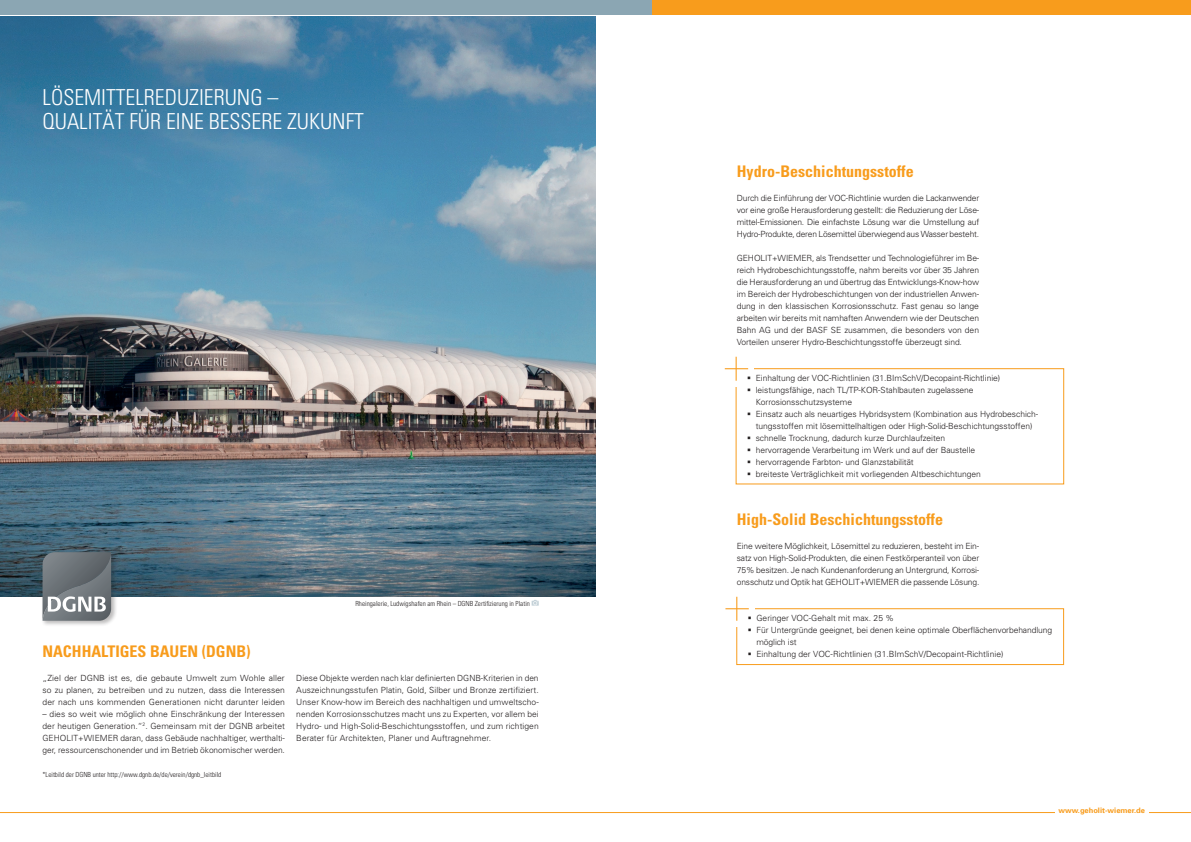
<style>
.page{position:relative;width:1191px;height:842px;background:#fff}
.page>*{position:absolute;margin:0;border:0;box-sizing:border-box;transform-origin:0 0}
.t1{font:300 condensed 22px/24px "Univers";color:#fff}
.t2{font:700 condensed 16px "Univers";color:#f89c1c}
.t3{font:300 8.5px/12px "Univers";letter-spacing:-.005em;color:#231f20;text-align:justify}
.t4{font:700 7.5px "Univers";color:#f89c1c}
.t5{font:300 condensed 7px "Univers";color:#231f20}
</style>
<div class="page">
<img style="left:0;top:16px;width:595px;height:581px">
<hr style="left:0;top:812px;width:1191px;height:1px;background:#f89c1c">
<div style="left:1054px;top:801px;width:94px;height:24px;background:#fff"></div>
<svg style="left:0;top:0;width:1191px;height:15px"></svg>
<div style="left:652px;top:0;width:539px;height:14px;background:#f89c1c"></div>
<div style="left:0;top:0;width:651px;height:14px;background:#8ba6b3"></div>
<svg style="left:531px;top:600px;width:8px;height:6px"></svg>
<div style="left:736px;top:608px;width:327px;height:57px;border:1px solid #f89c1c"></div>
<div style="left:725px;top:597px;width:29px;height:29px;background:#fff"></div>
<div style="left:736px;top:368px;width:328px;height:116px;border:1px solid #f89c1c"></div>
<div style="left:725px;top:357px;width:29px;height:29px;background:#fff"></div>
<div style="left:41px;top:551px;width:76px;height:76px;background:#231f20;opacity:.3"></div>
<svg style="left:43px;top:552px;width:68px;height:69px;background:#7b8185"></svg>
<svg style="left:725px;top:597px;width:24px;height:24px"></svg>
<svg style="left:725px;top:357px;width:24px;height:24px"></svg>
<h1 class="t1" style="left:43px;top:85px;width:323px">LÖSEMITTELREDUZIERUNG –<br>QUALITÄT FÜR EINE BESSERE ZUKUNFT</h1>
<p class="t5" style="left:355px;top:599px;width:176px">Rheingalerie, Ludwigshafen am Rhein – DGNB Zertifizierung in Platin</p>
<h2 class="t2" style="left:43px;top:641px;width:209px">NACHHALTIGES BAUEN (DGNB)</h2>
<p class="t3" style="left:43px;top:672px;width:244px">„Ziel der DGNB ist es, die gebaute Umwelt zum Wohle aller so zu planen, zu betreiben und zu nutzen, dass die Interessen der nach uns kommenden Generationen nicht darunter leiden</p>
<p class="t3" style="left:43px;top:708px;width:244px">– dies so weit wie möglich ohne Einschränkung der Interessen der heutigen Generation.“<sup>2</sup>. Gemeinsam mit der DGNB arbeitet GEHOLIT+WIEMER daran, dass Gebäude nachhaltiger, werthalti&shy;ger, ressourcenschonender und im Betrieb ökonomischer werden.</p>
<p class="t5" style="left:43px;top:770px;width:180px">*Leitbild der DGNB unter http://www.dgnb.de/de/verein/dgnb_leitbild</p>
<p class="t3" style="left:296px;top:672px;width:244px">Diese Objekte werden nach klar definierten DGNB-Kriterien in den Auszeichnungsstufen Platin, Gold, Silber und Bronze zertifiziert.<br>Unser Know-how im Bereich des nachhaltigen und umweltscho&shy;nenden Korrosionsschutzes macht uns zu Experten, vor allem bei Hydro- und High-Solid-Beschichtungsstoffen, und zum richtigen Berater für Architekten, Planer und Auftragnehmer.</p>
<h2 class="t2" style="left:737px;top:161px;width:178px">Hydro-Beschichtungsstoffe</h2>
<p class="t3" style="left:737px;top:192px;width:244px">Durch die Einführung der VOC-Richtlinie wurden die Lackanwender vor eine große Herausforderung gestellt: die Reduzierung der Löse&shy;mittel-Emissionen. Die einfachste Lösung war die Umstellung auf Hydro-Produkte, deren Lösemittel überwiegend aus Wasser besteht.</p>
<p class="t3" style="left:737px;top:252px;width:244px">GEHOLIT+WIEMER, als Trendsetter und Technologieführer im Be&shy;reich Hydrobeschichtungsstoffe, nahm bereits vor über 35 Jahren die Herausforderung an und übertrug das Entwicklungs-Know-how im Bereich der Hydrobeschichtungen von der industriellen Anwen&shy;dung in den klassischen Korrosionsschutz. Fast genau so lange arbeiten wir bereits mit namhaften Anwendern wie der Deutschen Bahn AG und der BASF SE zusammen, die besonders von den Vorteilen unserer Hydro-Beschichtungsstoffe überzeugt sind.</p>
<p class="t3" style="left:755px;top:372px;width:284px;text-align:left">Einhaltung der VOC-Richtlinien (31.BImSchV/Decopaint-Richtlinie) leistungsfähige, nach TL/TP-KOR-Stahlbauten zugelassene Korrosionsschutzsysteme<br>Einsatz auch als neuartiges Hybridsystem (Kombination aus Hydrobeschich&shy;tungsstoffen mit lösemittelhaltigen oder High-Solid-Beschichtungsstoffen) schnelle Trocknung, dadurch kurze Durchlaufzeiten<br>hervorragende Verarbeitung im Werk und auf der Baustelle<br>hervorragende Farbton- und Glanzstabilität<br>breiteste Verträglichkeit mit vorliegenden Altbeschichtungen</p>
<h2 class="t2" style="left:737px;top:509px;width:208px">High-Solid Beschichtungsstoffe</h2>
<p class="t3" style="left:737px;top:540px;width:244px">Eine weitere Möglichkeit, Lösemittel zu reduzieren, besteht im Ein&shy;satz von High-Solid-Produkten, die einen Festkörperanteil von über 75% besitzen. Je nach Kundenanforderung an Untergrund, Korrosi&shy;onsschutz und Optik hat GEHOLIT+WIEMER die passende Lösung.</p>
<p class="t3" style="left:756px;top:612px;width:297px;text-align:left">Geringer VOC-Gehalt mit max. 25 %<br>Für Untergründe geeignet, bei denen keine optimale Oberflächenvorbehandlung möglich ist<br>Einhaltung der VOC-Richtlinien (31.BImSchV/Decopaint-Richtlinie)</p>
<p class="t4" style="left:1058px;top:806px;width:88px">www.geholit-wiemer.de</p>
</div>
